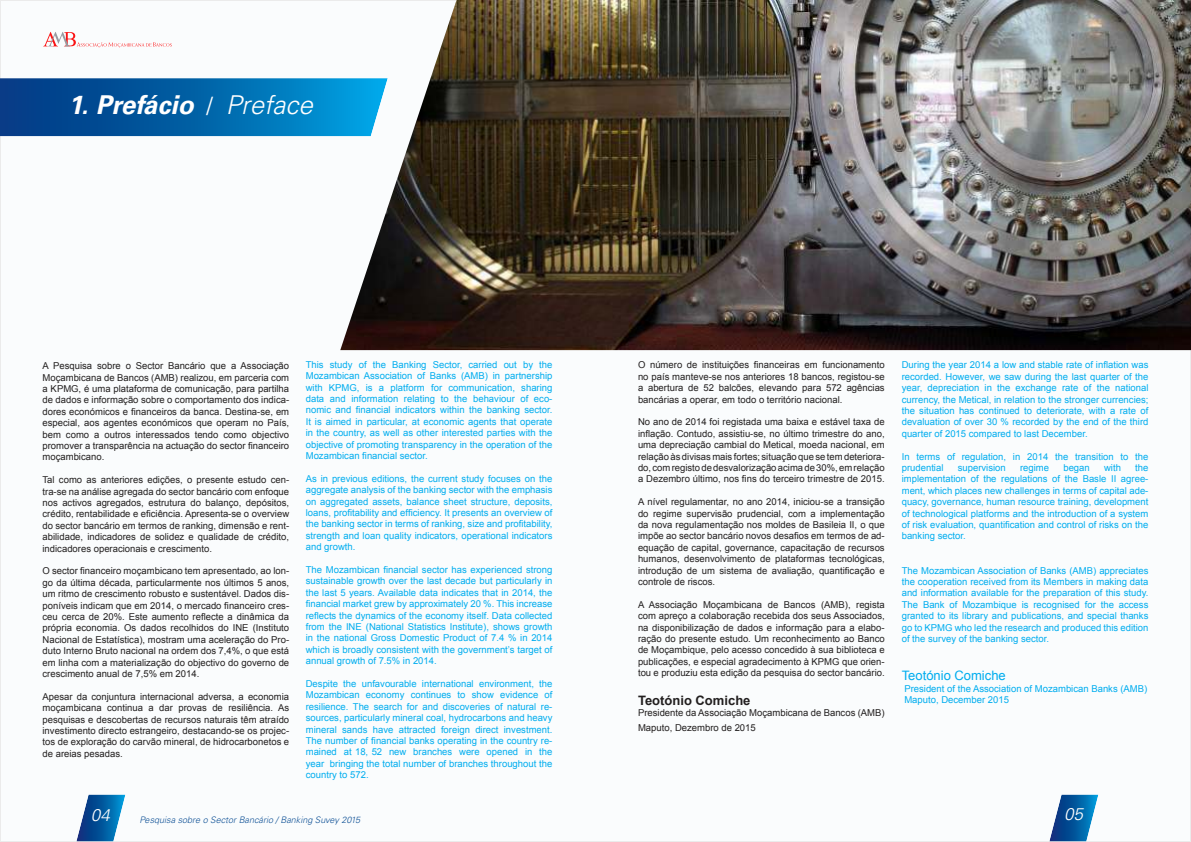
<style>
.page{position:relative;width:1191px;height:842px;background:#fff}
.page>*{position:absolute;margin:0;border:0;box-sizing:border-box;transform-origin:0 0}
.t1{font:italic 700 26px "Univers LT Std";color:#fff}
.t2{font:italic 300 17px "Univers LT Std";color:#fff}
.t3{font:700 13px "Arial";color:#221f1f}
.t4{font:13px "Arial";color:#00adef}
.t5{font:9.5px/11.4px "Arial";color:#221f1f;text-align:justify}
.t6{font:9.5px/11.4px "Arial";color:#00adef;text-align:justify}
.t7{font:italic 300 9px "Univers LT Std";color:#00468f}
.s1{font-family:"Minion Pro";font-weight:400;font-style:normal}
.s2{font-weight:300}
</style>
<div class="page">
<div style="left:1px;top:0;width:1189px;height:841px;background:#fafcfd"></div>
<img style="left:340px;top:0;width:851px;height:350px">
<img style="left:76px;top:794px;width:49px;height:47px">
<img style="left:1049px;top:794px;width:49px;height:47px">
<img style="left:0;top:78px;width:388px;height:58px">
<h1 class="t1" style="left:68px;top:93px;width:246px">1. Prefácio <span class="s1">/</span> <span class="s2">Preface</span></h1>
<p class="t5" style="left:43px;top:361px;width:248px">A Pesquisa sobre o Sector Bancário que a Associação Moçambicana de Bancos (AMB) realizou, em parceria com a KPMG, é uma plataforma de comunicação, para partilha de dados e informação sobre o comportamento dos indica&shy;dores económicos e inanceiros da banca. Destina-se, em especial, aos agentes económicos que operam no País, bem como a outros interessados tendo como objectivo promover a transparência na actuação do sector inanceiro moçambicano.</p>
<p class="t5" style="left:43px;top:475px;width:248px">Tal como as anteriores edições, o presente estudo cen&shy;tra-se na análise agregada do sector bancário com enfoque nos activos agregados, estrutura do balanço, depósitos, crédito, rentabilidade e eiciência. Apresenta-se o overview do sector bancário em termos de ranking, dimensão e rent&shy;abilidade, indicadores de solidez e qualidade de crédito, indicadores operacionais e crescimento.</p>
<p class="t5" style="left:43px;top:565px;width:248px">O sector inanceiro moçambicano tem apresentado, ao lon&shy;go da última década, particularmente nos últimos 5 anos, um ritmo de crescimento robusto e sustentável. Dados dis&shy;poníveis indicam que em 2014, o mercado inanceiro cres&shy;ceu cerca de 20%. Este aumento relecte a dinâmica da própria economia. Os dados recolhidos do INE (Instituto Nacional de Estatística), mostram uma aceleração do Pro&shy;duto Interno Bruto nacional na ordem dos 7,4%, o que está em linha com a materialização do objectivo do governo de crescimento anual de 7,5% em 2014.</p>
<p class="t5" style="left:43px;top:692px;width:248px">Apesar da conjuntura internacional adversa, a economia moçambicana continua a dar provas de resiliência. As pesquisas e descobertas de recursos naturais têm atraído investimento directo estrangeiro, destacando-se os projec&shy;tos de exploração do carvão mineral, de hidrocarbonetos e de areias pesadas.</p>
<p class="t6" style="left:306px;top:360px;width:248px">This study of the Banking Sector, carried out by the Mozambican Association of Banks (AMB) in partnership with KPMG, is a platform for communication, sharing data and information relating to the behaviour of eco&shy;nomic and inancial indicators within the banking sector.<br>It is aimed in particular, at economic agents that operate in the country, as well as other interested parties with the objective of promoting transparency in the operation of the Mozambican inancial sector.</p>
<p class="t6" style="left:306px;top:474px;width:248px">As in previous editions, the current study focuses on the aggregate analysis of the banking sector with the emphasis on aggregated assets, balance sheet structure, deposits, loans, proitability and eficiency. It presents an overview of the banking sector in terms of ranking, size and proitability, strength and loan quality indicators, operational indicators and growth.</p>
<p class="t6" style="left:306px;top:564px;width:248px">The Mozambican inancial sector has experienced strong sustainable growth over the last decade but particularly in the last 5 years. Available data indicates that in 2014, the inancial market grew by approximately 20 %. This increase relects the dynamics of the economy itself. Data collected from the INE (National Statistics Institute), shows growth in the national Gross Domestic Product of 7.4 % in 2014 which is broadly consistent with the government’s target of annual growth of 7.5% in 2014.</p>
<p class="t6" style="left:306px;top:678px;width:248px">Despite the unfavourable international environment, the Mozambican economy continues to show evidence of resilience. The search for and discoveries of natural re&shy;sources, particularly mineral coal, hydrocarbons and heavy mineral sands have attracted foreign direct investment.<br>The number of inancial banks operating in the country re&shy;mained at 18, 52 new branches were opened in the year bringing the total number of branches throughout the country to 572.</p>
<p class="t5" style="left:638px;top:359px;width:248px">O número de instituições inanceiras em funcionamento no país manteve-se nos anteriores 18 bancos, registou-se a abertura de 52 balcões, elevando para 572 agências bancárias a operar, em todo o território nacional.</p>
<p class="t5" style="left:638px;top:416px;width:248px">No ano de 2014 foi registada uma baixa e estável taxa de inlação. Contudo, assistiu-se, no último trimestre do ano, uma depreciação cambial do Metical, moeda nacional, em relação às divisas mais fortes; situação que se tem deteriora&shy;do, com registo de desvalorização acima de 30%, em relação a Dezembro último, nos ins do terceiro trimestre de 2015.</p>
<p class="t5" style="left:638px;top:497px;width:248px">A nível regulamentar, no ano 2014, iniciou-se a transição do regime supervisão prudencial, com a implementação da nova regulamentação nos moldes de Basileia II, o que impõe ao sector bancário novos desaios em termos de ad&shy;equação de capital, governance, capacitação de recursos humanos, desenvolvimento de plataformas tecnológicas, introdução de um sistema de avaliação, quantiicação e controle de riscos.</p>
<p class="t5" style="left:638px;top:600px;width:248px">A Associação Moçambicana de Bancos (AMB), regista com apreço a colaboração recebida dos seus Associados, na disponibilização de dados e informação para a elabo&shy;ração do presente estudo. Um reconhecimento ao Banco de Moçambique, pelo acesso concedido à sua biblioteca e publicações, e especial agradecimento à KPMG que orien&shy;tou e produziu esta edição da pesquisa do sector bancário.</p>
<h3 class="t3" style="left:638px;top:695px;width:114px">Teotónio Comiche</h3>
<p class="t5" style="left:638px;top:707px;width:248px;line-height:14.4px">Presidente da Associação Moçambicana de Bancos (AMB)<br>Maputo, Dezembro de 2015</p>
<p class="t6" style="left:901px;top:359px;width:248px">During the year 2014 a low and stable rate of inlation was recorded. However, we saw during the last quarter of the year, depreciation in the exchange rate of the national currency, the Metical, in relation to the stronger currencies; the situation has continued to deteriorate, with a rate of devaluation of over 30 % recorded by the end of the third quarter of 2015 compared to last December.</p>
<p class="t6" style="left:901px;top:451px;width:248px">In terms of regulation, in 2014 the transition to the prudential</p>
<p class="t6" style="left:901px;top:462px;width:248px;text-indent:233px">the implementation of the regulations of the Basle II agree&shy;ment, which places new challenges in terms of capital ade&shy;quacy, governance, human resource training, development of technological platforms and the introduction of a system of risk evaluation, quantiication and control of risks on the banking sector.</p>
<p class="t6" style="left:901px;top:565px;width:248px">The Mozambican Association of Banks (AMB) appreciates the cooperation received from its Members in making data and information available for the preparation of this study.<br>The Bank of Mozambique is recognised for the access granted to its library and publications, and special thanks go to KPMG who led the research and produced this edition of the survey of the banking sector.</p>
<h3 class="t4" style="left:901px;top:667px;width:106px">Teotónio Comiche</h3>
<p class="t6" style="left:904px;top:684px;width:244px">President of the Association of Mozambican Banks (AMB)<br>Maputo, December 2015</p>
<p class="t6" style="left:957px;top:462px;width:50px">supervision</p>
<p class="t6" style="left:1020px;top:462px;width:31px">regime</p>
<p class="t6" style="left:1063px;top:462px;width:28px">began</p>
<p class="t6" style="left:1104px;top:462px;width:18px">with</p>
<h2 class="t2" style="left:91px;top:807px;width:20px">04</h2>
<h2 class="t2" style="left:1064px;top:806px;width:20px">05</h2>
<p class="t7" style="left:140px;top:816px;width:222px">Pesquisa sobre o Sector Bancário / Banking Suvey 2015</p>
</div>
